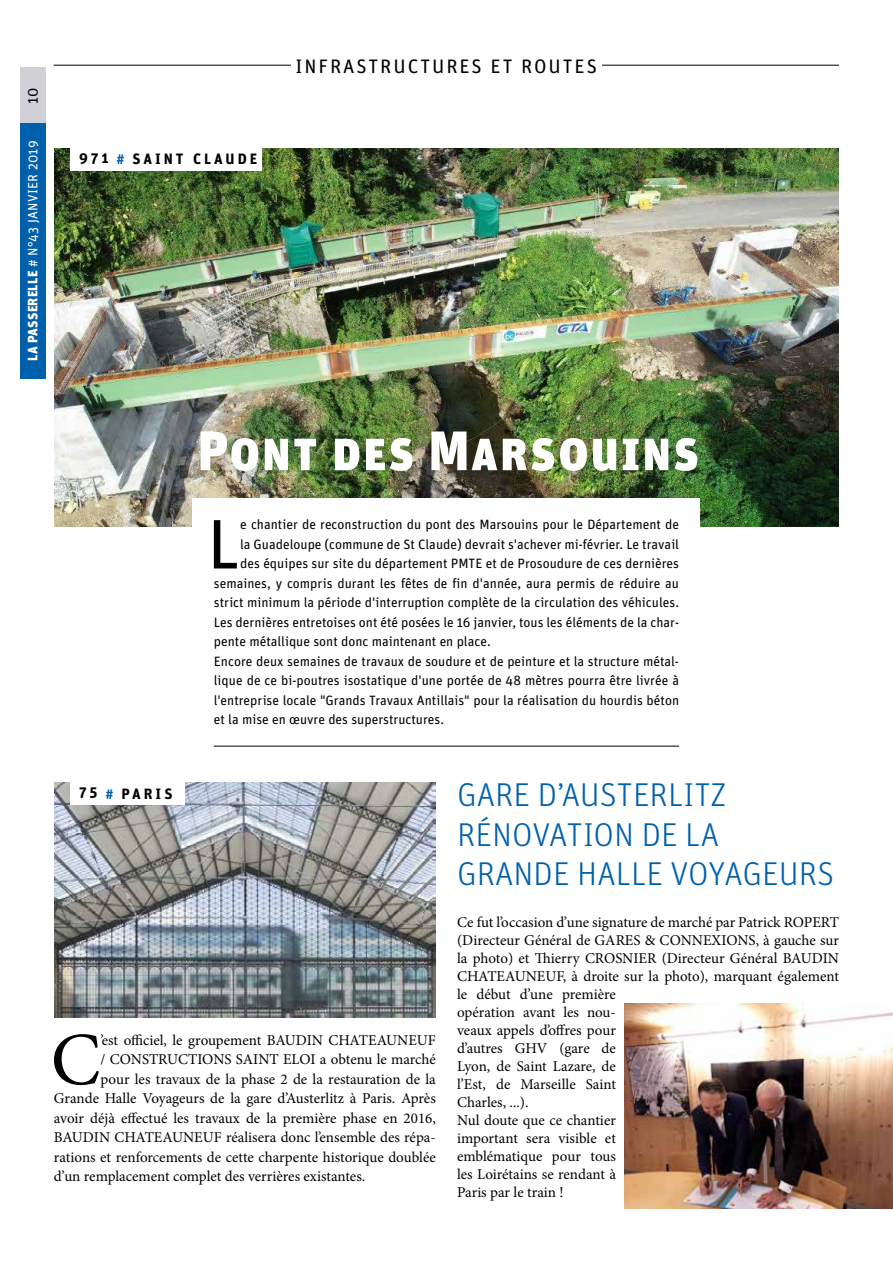
<style>
.page{position:relative;width:893px;height:1263px;background:#fff}
.page>*{position:absolute;margin:0;border:0;box-sizing:border-box;transform-origin:0 0}
.t1{font:75px "Minion Pro";color:#000}
.t2{font:70.05px "Unit";color:#000}
.t3{font:55.5px "Unit Black SC";color:#fff}
.t4{font:300 33px/39.6px "Unit";color:#0060ac}
.t5{font:19.5px "Unit";letter-spacing:.1em;color:#000}
.t6{font:15px/18px "Minion Pro";color:#000}
.t7{font:700 15px "Unit";letter-spacing:.2em;color:#000}
.t8{font:15px "Unit";color:#000}
.t9{font:13.5px "Unit";color:#000}
.t10{font:13.5px "Unit";letter-spacing:.02em;color:#fff}
.s1{font-family:"Unit Black TF"}
.s2{color:#0060ac}
</style>
<div class="page">
<hr style="left:54px;top:65px;width:785px;height:1px;background:#000">
<div style="left:20px;top:67px;width:25px;height:58px;background:#d0d0d6"></div>
<div style="left:291px;top:53px;width:310px;height:26px;background:#fff"></div>
<img style="left:54px;top:148px;width:785px;height:379px">
<div style="left:20px;top:123px;width:25px;height:255px;background:#0060ac"></div>
<div style="left:193px;top:498px;width:507px;height:263px;background:#fff"></div>
<hr style="left:214px;top:746px;width:465px;height:1px;background:#000">
<div style="left:71px;top:147px;width:191px;height:23px;background:#fff"></div>
<img style="left:624px;top:1003px;width:269px;height:206px">
<img style="left:54px;top:782px;width:382px;height:235px">
<div style="left:71px;top:781px;width:114px;height:24px;background:#fff"></div>
<p class="t8" style="left:24px;top:104px;width:18px;rotate:-90deg">10</p>
<p class="t10" style="left:25px;top:361px;width:222px;rotate:-90deg"><span class="s1">LA PASSERELLE</span> # N°43 JANVIER 2019</p>
<p class="t7" style="left:79px;top:150px;width:180px">971 <span class="s2">#</span> SAINT CLAUDE</p>
<h3 class="t5" style="left:295px;top:55px;width:303px">INFRASTRUCTURES ET ROUTES</h3>
<h3 class="t3" style="left:197px;top:416px;width:505px">Pont des Marsouins</h3>
<p class="t7" style="left:79px;top:784px;width:95px">75 <span class="s2">#</span> PARIS</p>
<h2 class="t2" style="left:207px;top:503px;width:35px">L</h2>
<p class="t9" style="left:240px;top:517px;width:440px">e chantier de reconstruction du pont des Marsouins pour le Département de</p>
<p class="t9" style="left:240px;top:536px;width:440px">la Guadeloupe (commune de St Claude) devrait s'achever mi-février. Le travail</p>
<p class="t9" style="left:240px;top:556px;width:440px">des équipes sur site du département PMTE et de Prosoudure de ces dernières</p>
<p class="t9" style="left:214px;top:575px;width:467px">semaines, y compris durant les fêtes de fin d'année, aura permis de réduire au</p>
<p class="t9" style="left:214px;top:595px;width:467px">strict minimum la période d'interruption complète de la circulation des véhicules.</p>
<p class="t9" style="left:214px;top:614px;width:467px">Les dernières entretoises ont été posées le 16 janvier, tous les éléments de la char-</p>
<p class="t9" style="left:214px;top:634px;width:278px">pente métallique sont donc maintenant en place.</p>
<p class="t9" style="left:214px;top:653px;width:467px">Encore deux semaines de travaux de soudure et de peinture et la structure métal-</p>
<p class="t9" style="left:214px;top:673px;width:467px">lique de ce bi-poutres isostatique d'une portée de 48 mètres pourra être livrée à</p>
<p class="t9" style="left:214px;top:692px;width:467px">l'entreprise locale "Grands Travaux Antillais" pour la réalisation du hourdis béton</p>
<p class="t9" style="left:214px;top:712px;width:232px">et la mise en œuvre des superstructures.</p>
<h3 class="t4" style="left:457px;top:775px;width:379px">GARE D’AUSTERLITZ<br>RÉNOVATION DE LA<br>GRANDE HALLE VOYAGEURS</h3>
<h1 class="t1" style="left:51px;top:1010px;width:51px">C</h1>
<p class="t6" style="left:101px;top:1031px;width:337px">’est officiel, le groupement BAUDIN CHATEAUNEUF</p>
<p class="t6" style="left:101px;top:1051px;width:337px">/ CONSTRUCTIONS SAINT ELOI a obtenu le marché</p>
<p class="t6" style="left:101px;top:1070px;width:337px">pour les travaux de la phase 2 de la restauration de la</p>
<p class="t6" style="left:54px;top:1090px;width:383px">Grande Halle Voyageurs de la gare d’Austerlitz à Paris. Après</p>
<p class="t6" style="left:54px;top:1109px;width:383px">avoir déjà effectué les travaux de la première phase en 2016,</p>
<p class="t6" style="left:54px;top:1129px;width:383px">BAUDIN CHATEAUNEUF réalisera donc l’ensemble des répa-</p>
<p class="t6" style="left:54px;top:1148px;width:383px">rations et renforcements de cette charpente historique doublée</p>
<p class="t6" style="left:54px;top:1168px;width:313px">d’un remplacement complet des verrières existantes.</p>
<p class="t6" style="left:457px;top:914px;width:383px">Ce fut l’occasion d’une signature de marché par Patrick ROPERT (Directeur Général de GARES &amp; CONNEXIONS, à gauche sur la photo) et Thierry CROSNIER (Directeur Général BAUDIN<br>CHATEAUNEUF, à droite sur la photo), marquant également le début d’une première<br>opération avant les nou-<br>veaux appels d’offres pour<br>d’autres GHV (gare de<br>Lyon, de Saint Lazare, de<br>l’Est, de Marseille Saint<br>Charles, ...).<br>Nul doute que ce chantier<br>important sera visible et<br>emblématique pour tous<br>les Loirétains se rendant à<br>Paris par le train !</p>
</div>
